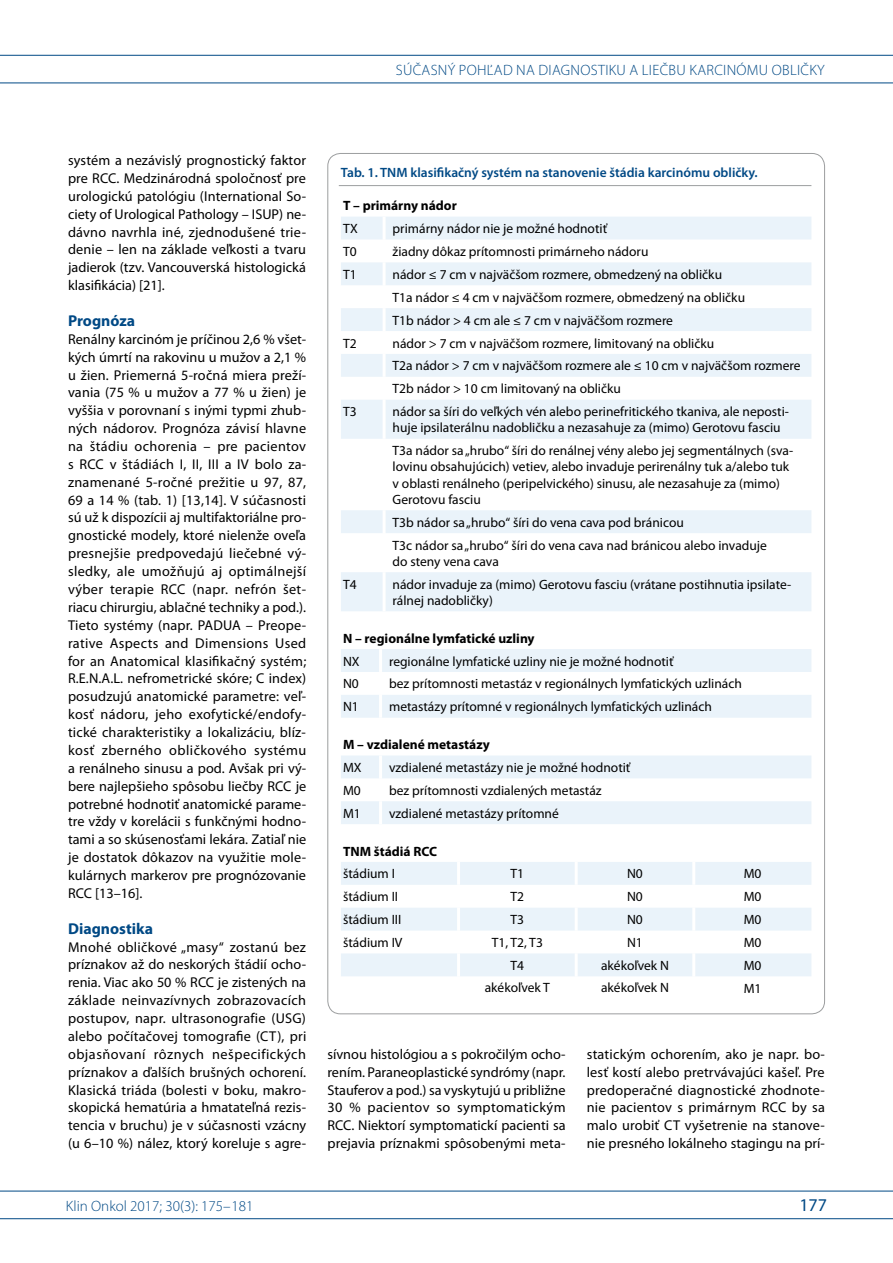
<style>
.page{position:relative;width:893px;height:1263px;background:#fff}
.page>*{position:absolute;margin:0;border:0;box-sizing:border-box;transform-origin:0 0}
.t1{font:18px "Myriad Pro";color:#004985}
.t2{font:700 15.75px "Myriad Pro";color:#004985}
.t3{font:300 15px "Myriad Pro";letter-spacing:.02em;color:#004985}
.t4{font:300 15px "Myriad Pro";color:#004985}
.t5{font:14.25px/17.9px "Myriad Pro";letter-spacing:.005em;color:#000;text-align:justify}
.t6{font:13.5px/23px "Myriad Pro";color:#000}
.t7{font:700 13.5px "Myriad Pro";color:#000}
.t8{font:600 13.5px "Myriad Pro";color:#004985}
</style>
<div class="page">
<hr style="left:0;top:55px;width:893px;height:1px;background:#004985">
<hr style="left:0;top:83px;width:893px;height:1px;background:#004985">
<hr style="left:0;top:1191px;width:893px;height:1px;background:#004985">
<hr style="left:0;top:1218px;width:893px;height:1px;background:#004985">
<hr style="left:339px;top:185px;width:472px;height:1px;background:#9c9e9f">
<svg style="left:341px;top:217px;width:470px;height:394px"></svg>
<hr style="left:383px;top:217px;width:3px;height:22px;background:#fff">
<hr style="left:383px;top:239px;width:3px;height:23px;background:#fff">
<hr style="left:383px;top:262px;width:3px;height:23px;background:#fff">
<hr style="left:383px;top:285px;width:3px;height:23px;background:#fff">
<hr style="left:383px;top:308px;width:3px;height:23px;background:#fff">
<hr style="left:383px;top:331px;width:3px;height:23px;background:#fff">
<hr style="left:383px;top:354px;width:3px;height:23px;background:#fff">
<hr style="left:383px;top:377px;width:3px;height:23px;background:#fff">
<hr style="left:383px;top:400px;width:3px;height:39px;background:#fff">
<hr style="left:383px;top:439px;width:3px;height:71px;background:#fff">
<hr style="left:383px;top:510px;width:3px;height:23px;background:#fff">
<hr style="left:383px;top:533px;width:3px;height:39px;background:#fff">
<hr style="left:383px;top:572px;width:3px;height:39px;background:#fff">
<svg style="left:341px;top:649px;width:470px;height:69px"></svg>
<hr style="left:379px;top:649px;width:3px;height:23px;background:#fff">
<hr style="left:379px;top:672px;width:3px;height:23px;background:#fff">
<hr style="left:379px;top:695px;width:3px;height:23px;background:#fff">
<svg style="left:341px;top:755px;width:470px;height:69px"></svg>
<hr style="left:379px;top:755px;width:3px;height:23px;background:#fff">
<hr style="left:379px;top:778px;width:3px;height:23px;background:#fff">
<hr style="left:379px;top:801px;width:3px;height:23px;background:#fff">
<svg style="left:341px;top:862px;width:470px;height:114px;fill:#eaf3fa"></svg>
<hr style="left:457px;top:862px;width:3px;height:23px;background:#fff">
<hr style="left:575px;top:862px;width:3px;height:23px;background:#fff">
<hr style="left:692px;top:862px;width:3px;height:23px;background:#fff">
<hr style="left:457px;top:885px;width:3px;height:23px;background:#fff">
<hr style="left:575px;top:885px;width:3px;height:23px;background:#fff">
<hr style="left:692px;top:885px;width:3px;height:23px;background:#fff">
<hr style="left:457px;top:908px;width:3px;height:22px;background:#fff">
<hr style="left:575px;top:908px;width:3px;height:22px;background:#fff">
<hr style="left:692px;top:908px;width:3px;height:22px;background:#fff">
<hr style="left:457px;top:930px;width:3px;height:23px;background:#fff">
<hr style="left:575px;top:930px;width:3px;height:23px;background:#fff">
<hr style="left:692px;top:930px;width:3px;height:23px;background:#fff">
<hr style="left:457px;top:953px;width:3px;height:23px;background:#fff">
<hr style="left:575px;top:953px;width:3px;height:23px;background:#fff">
<hr style="left:692px;top:953px;width:3px;height:23px;background:#fff">
<p class="t3" style="left:396px;top:61px;width:193px">SÚČASNÝ POHĽAD NA DIA-GNOSTIKU</p>
<p class="t3" style="left:630px;top:61px;width:7px">ALIE</p>
<p class="t3" style="left:660px;top:61px;width:120px">ČBU KARCI NÓMU OBLI</p>
<p class="t3" style="left:801px;top:61px;width:26px">ČKY</p>
<p class="t5" style="left:68px;top:151px;width:240px">systém a nezávislý prognostický faktor pre RCC. Medzinárodná spoločnosť pre urologickú patológiu (International So&shy;ciety of Urological Pathology – ISUP) ne&shy;dávno navrhla iné, zjednodušené trie&shy;denie – len na základe veľkosti a tvaru jadierok (tzv. Vancouverská histologická klasifikácia) [21].</p>
<p class="t2" style="left:68px;top:310px;width:69px">Prognóza</p>
<p class="t5" style="left:68px;top:330px;width:240px">Renálny karcinóm je príčinou 2,6 % všet&shy;kých úmrtí na rakovinu u mužov a 2,1 % u žien. Priemerná 5-ročná miera preží&shy;vania (75 % u mužov a 77 % u žien) je vyššia v porovnaní s inými typmi zhub&shy;ných nádorov. Prognóza závisí hlavne na štádiu ochorenia – pre pacientov s RCC v štádiách I, II, III a IV bolo za&shy;znamenané 5-ročné prežitie u 97, 87, 69 a 14 % (tab. 1) [13,14]. V súčasnosti sú už k dispozícii aj multifaktoriálne pro&shy;gnostické modely, ktoré nielenže oveľa presnejšie predpovedajú liečebné vý&shy;sledky, ale umožňujú aj optimálnejší výber terapie RCC (napr. nefrón šet&shy;riacu chirurgiu, ablačné techniky a pod.).<br>Tieto systémy (napr. PADUA – Preope&shy;rative Aspects and Dimensions Used for an Anatomical klasifikačný systém; R.E.N.A.L. nefrometrické skóre; C index) posudzujú anatomické parametre: veľ&shy;kosť nádoru, jeho exofytické/endofy&shy;tické charakteristiky a lokalizáciu, blíz&shy;kosť zberného obličkového systému a renálneho sinusu a pod. Avšak pri vý&shy;bere najlepšieho spôsobu liečby RCC je potrebné hodnotiť anatomické parame&shy;tre vždy v korelácii s funkčnými hodno&shy;tami a so skúsenosťami lekára. Zatiaľ nie je dostatok dôkazov na využitie mole&shy;kulárnych markerov pre prognózovanie RCC [13–16].</p>
<p class="t2" style="left:68px;top:918px;width:87px">Diagnostika</p>
<p class="t5" style="left:68px;top:937px;width:240px">Mnohé obličkové „masy“ zostanú bez príznakov až do neskorých štádií ocho&shy;renia. Viac ako 50 % RCC je zistených na základe neinvazívnych zobrazovacích postupov, napr. ultrasonografie (USG) alebo počítačovej tomografie (CT), pri objasňovaní rôznych nešpecifických príznakov a ďalších brušných ochorení.<br>Klasická triáda (bolesti v boku, makro&shy;skopická hematúria a hmatateľná rezis&shy;tencia v bruchu) je v súčasnosti vzácny (u 6–10 %) nález, ktorý koreluje s agre-</p>
<p class="t8" style="left:341px;top:164px;width:418px">Tab. 1. TNM klasifikačný systém na stanovenie štádia karcinómu obličky.</p>
<p class="t7" style="left:343px;top:197px;width:115px">T – primárny nádor</p>
<p class="t6" style="left:343px;top:217px;width:16px">TX</p>
<p class="t6" style="left:393px;top:217px;width:216px">primárny nádor nie je možné hodnotiť</p>
<p class="t6" style="left:343px;top:240px;width:15px">T0</p>
<p class="t6" style="left:393px;top:240px;width:257px">žiadny dôkaz prítomnosti primárneho nádoru</p>
<p class="t6" style="left:343px;top:263px;width:15px">T1</p>
<p class="t6" style="left:393px;top:263px;width:354px">nádor ≤ 7 cm v najväčšom rozmere, obmedzený na obličku<br>T1a nádor ≤ 4 cm v najväčšom rozmere, obmedzený na obličku<br>T1b nádor &gt; 4 cm ale ≤ 7 cm v najväčšom rozmere</p>
<p class="t6" style="left:343px;top:331px;width:15px">T2</p>
<p class="t6" style="left:393px;top:331px;width:410px">nádor &gt; 7 cm v najväčšom rozmere, limitovaný na obličku<br>T2a nádor &gt; 7 cm v najväčšom rozmere ale ≤ 10 cm v najväčšom rozmere<br>T2b nádor &gt; 10 cm limitovaný na obličku</p>
<p class="t6" style="left:343px;top:400px;width:15px">T3</p>
<p class="t6" style="left:393px;top:403px;width:398px;line-height:16.2px">nádor sa šíri do veľkých vén alebo perinefritického tkaniva, ale neposti&shy;huje ipsilaterálnu nadobličku a nezasahuje za (mimo) Gerotovu fasciu</p>
<p class="t6" style="left:393px;top:442px;width:402px;line-height:16.2px">T3a nádor sa „hrubo“ šíri do renálnej vény alebo jej segmentálnych (sva&shy;lovinu obsahujúcich) vetiev, alebo invaduje perirenálny tuk a/alebo tuk v oblasti renálneho (peripelvického) sinusu, ale nezasahuje za (mimo)<br>Gerotovu fasciu</p>
<p class="t6" style="left:393px;top:511px;width:376px">T3b nádor sa „hrubo“ šíri do vena cava pod bránicou<br>T3c nádor sa „hrubo“ šíri do vena cava nad bránicou alebo invaduje</p>
<p class="t6" style="left:393px;top:550px;width:108px">do steny vena cava</p>
<p class="t6" style="left:343px;top:572px;width:15px">T4</p>
<p class="t6" style="left:393px;top:576px;width:400px;line-height:16.2px">nádor invaduje za (mimo) Gerotovu fasciu (vrátane postihnutia ipsilate&shy;rálnej nadobličky)</p>
<p class="t7" style="left:343px;top:629px;width:193px">N – regionálne lymfatické uzliny</p>
<p class="t6" style="left:343px;top:649px;width:18px">NX</p>
<p class="t6" style="left:389px;top:649px;width:286px">regionálne lymfatické uzliny nie je možné hodnotiť</p>
<p class="t6" style="left:343px;top:672px;width:17px">N0</p>
<p class="t6" style="left:389px;top:672px;width:354px">bez prítomnosti metastáz v regionálnych lymfatických uzlinách</p>
<p class="t6" style="left:343px;top:695px;width:17px">N1</p>
<p class="t6" style="left:389px;top:695px;width:324px">metastázy prítomné v regionálnych lymfatických uzlinách</p>
<p class="t7" style="left:343px;top:736px;width:148px">M – vzdialené metastázy</p>
<p class="t6" style="left:343px;top:756px;width:20px">MX</p>
<p class="t6" style="left:389px;top:756px;width:243px">vzdialené metastázy nie je možné hodnotiť</p>
<p class="t6" style="left:343px;top:779px;width:19px">M0</p>
<p class="t6" style="left:389px;top:779px;width:214px">bez prítomnosti vzdialených metastáz</p>
<p class="t6" style="left:343px;top:801px;width:19px">M1</p>
<p class="t6" style="left:389px;top:801px;width:171px">vzdialené metastázy prítomné</p>
<p class="t7" style="left:343px;top:842px;width:96px">TNM štádiá RCC</p>
<p class="t6" style="left:343px;top:862px;width:53px">štádium I</p>
<p class="t6" style="left:511px;top:862px;width:15px">T1</p>
<p class="t6" style="left:627px;top:862px;width:17px">N0</p>
<p class="t6" style="left:744px;top:862px;width:19px">M0</p>
<p class="t6" style="left:343px;top:885px;width:57px">štádium II</p>
<p class="t6" style="left:511px;top:885px;width:15px">T2</p>
<p class="t6" style="left:627px;top:885px;width:17px">N0</p>
<p class="t6" style="left:744px;top:885px;width:19px">M0</p>
<p class="t6" style="left:343px;top:908px;width:60px">štádium III</p>
<p class="t6" style="left:511px;top:907px;width:15px">T3</p>
<p class="t6" style="left:627px;top:907px;width:17px">N0</p>
<p class="t6" style="left:744px;top:908px;width:19px">M0</p>
<p class="t6" style="left:343px;top:931px;width:61px">štádium IV</p>
<p class="t6" style="left:492px;top:930px;width:53px">T1, T2, T3</p>
<p class="t6" style="left:627px;top:930px;width:17px">N1</p>
<p class="t6" style="left:744px;top:931px;width:19px">M0</p>
<p class="t6" style="left:511px;top:953px;width:15px">T4</p>
<p class="t6" style="left:601px;top:953px;width:69px">akékoľvek N</p>
<p class="t6" style="left:744px;top:954px;width:19px">M0</p>
<p class="t6" style="left:485px;top:976px;width:67px">akékoľvek T</p>
<p class="t6" style="left:601px;top:976px;width:69px">akékoľvek N</p>
<p class="t6" style="left:744px;top:977px;width:19px">M1</p>
<p class="t5" style="left:327px;top:1045px;width:240px">sívnou histológiou a s pokročilým ocho&shy;rením. Paraneoplastické syndrómy (napr.<br>Stauferov a pod.) sa vyskytujú u približne 30 % pacientov so symptomatickým RCC. Niektorí symptomatickí pacienti sa prejavia príznakmi spôsobenými meta-</p>
<p class="t5" style="left:587px;top:1045px;width:240px">statickým ochorením, ako je napr. bo&shy;lesť kostí alebo pretrvávajúci kašeľ. Pre predoperačné diagnostické zhodnote&shy;nie pacientov s primárnym RCC by sa malo urobiť CT vyšetrenie na stanove&shy;nie presného lokálneho stagingu na prí-</p>
<p class="t4" style="left:66px;top:1197px;width:189px">KLIN ONKOL 2017; 30(3): 175–181</p>
<p class="t1" style="left:799px;top:1194px;width:29px">177</p>
</div>
